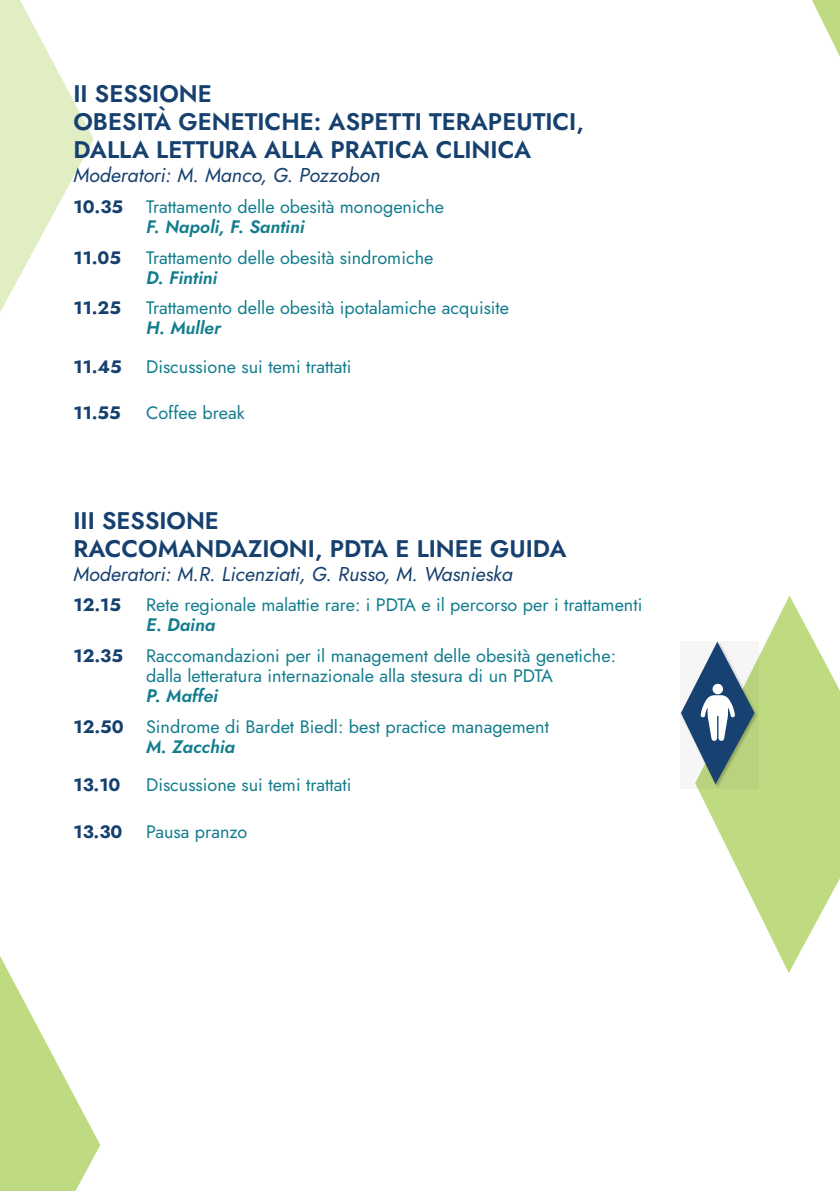
<style>
.page{position:relative;width:840px;height:1191px;background:#fff}
.page>*{position:absolute;margin:0;border:0;box-sizing:border-box;transform-origin:0 0}
.t1{font:600 24px/28px "Jost";color:#16416f}
.t2{font:italic 20px "Jost";color:#16416f}
.t3{font:18px/20px "Jost";color:#137d8d}
.t4{font:italic 600 18px "Jost";color:#137d8d}
.t5{font:700 18px "Jost";color:#16416f}
.s1{font-weight:600;font-style:italic}
.s2{font-weight:700;color:#16416f}
</style>
<div class="page">
<svg style="left:698px;top:595px;width:141px;height:378px;fill:#bfdb82"></svg>
<svg style="left:812px;top:0;width:27px;height:55px"></svg>
<svg style="left:0;top:956px;width:100px;height:235px"></svg>
<svg style="left:0;top:0;width:94px;height:312px;fill:#e1eec4"></svg>
<svg style="left:695px;top:641px;width:63px;height:148px"></svg>
<svg style="left:680px;top:641px;width:74px;height:143px"></svg>
<h1 class="t1" style="left:73px;top:80px;width:511px">II SESSIONE<br>OBESITÀ GENETICHE: ASPETTI TERAPEUTICI,<br>DALLA LETTURA ALLA PRATICA CLINICA</h1>
<p class="t2" style="left:73px;top:162px;width:308px">Moderatori: M. Manco, G. Pozzobon</p>
<p class="t5" style="left:73px;top:194px;width:51px">10.35</p>
<p class="t3" style="left:146px;top:197px;width:299px">Trattamento delle obesità monogeniche</p>
<p class="t4" style="left:146px;top:214px;width:160px">F. Napoli, F. Santini</p>
<p class="t5" style="left:73px;top:244px;width:49px">11.05</p>
<p class="t3" style="left:146px;top:247px;width:289px">Trattamento delle obesità sindromiche</p>
<p class="t4" style="left:146px;top:265px;width:73px">D. Fintini</p>
<p class="t5" style="left:73px;top:295px;width:49px">11.25</p>
<p class="t3" style="left:146px;top:298px;width:364px">Trattamento delle obesità ipotalamiche acquisite</p>
<p class="t4" style="left:146px;top:315px;width:76px">H. Muller</p>
<p class="t5" style="left:73px;top:354px;width:50px">11.45</p>
<p class="t3" style="left:146px;top:356px;width:207px">Discussione sui temi trattati</p>
<p class="t5" style="left:73px;top:400px;width:49px">11.55</p>
<p class="t3" style="left:146px;top:403px;width:100px">Coffee break</p>
<h1 class="t1" style="left:73px;top:506px;width:494px">III SESSIONE<br>RACCOMANDAZIONI, PDTA E LINEE GUIDA</h1>
<p class="t2" style="left:73px;top:560px;width:440px">Moderatori: M.R. Licenziati, G. Russo, M. Wasnieska</p>
<p class="t5" style="left:73px;top:592px;width:49px">12.15</p>
<p class="t3" style="left:146px;top:595px;width:497px">Rete regionale malattie rare: i PDTA e il percorso per i trattamenti</p>
<p class="t4" style="left:146px;top:612px;width:71px">E. Daina</p>
<p class="t5" style="left:73px;top:643px;width:51px">12.35</p>
<p class="t3" style="left:146px;top:646px;width:471px">Raccomandazioni per il management delle obesità genetiche: dalla letteratura internazionale alla stesura di un PDTA</p>
<p class="t3" style="left:73px;top:680px;width:477px;line-height:30.6px;text-indent:73px"><span class="s1">P. Maffei<br></span><span class="s2">12.50</span> Sindrome di Bardet Biedl: best practice management</p>
<p class="t4" style="left:146px;top:734px;width:90px">M. Zacchia</p>
<p class="t5" style="left:73px;top:772px;width:48px">13.10</p>
<p class="t3" style="left:146px;top:775px;width:207px">Discussione sui temi trattati</p>
<p class="t5" style="left:73px;top:819px;width:50px">13.30</p>
<p class="t3" style="left:146px;top:821px;width:103px">Pausa pranzo</p>
</div>
